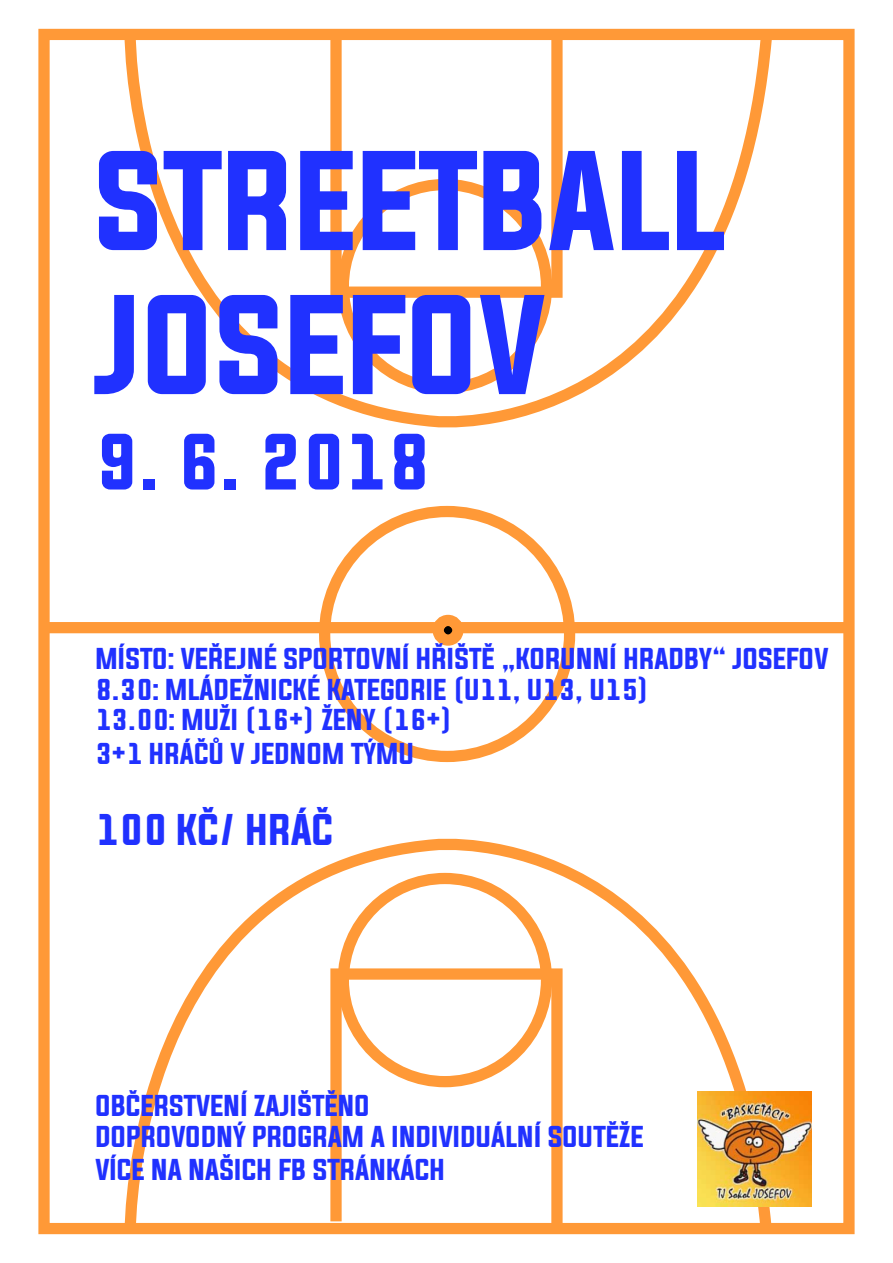
<style>
.page{position:relative;width:893px;height:1263px;background:#fff}
.page>*{position:absolute;margin:0;border:0;box-sizing:border-box;transform-origin:0 0}
.t1{font:120px/144px "Evogria";color:#2031ff}
.t2{font:67.5px "Evogria";color:#2031ff}
.t3{font:37.5px "Evogria";color:#2031ff}
.t4{font:25.5px/30.6px "Evogria";color:#2031ff}
</style>
<div class="page">
<div style="left:38px;top:29px;width:817px;height:1205px;border:11px solid #ff9937"></div>
<div style="left:43px;top:622px;width:804px;height:11px;background:#ff9937"></div>
<svg style="left:119px;top:838px;width:659px;height:397px"></svg>
<svg style="left:119px;top:28px;width:659px;height:400px"></svg>
<div style="left:319px;top:506px;width:256px;height:256px;border:11px solid #ff9937;border-radius:50%"></div>
<div style="left:438px;top:620px;width:20px;height:20px;background:#000;border-radius:50%"></div>
<div style="left:433px;top:615px;width:30px;height:31px;border:11px solid #ff9937;border-radius:50%"></div>
<img style="left:697px;top:1092px;width:115px;height:115px">
<h1 class="t1" style="left:96px;top:135px;width:633px">STREETBALL<br>JOSEFOV</h1>
<h2 class="t2" style="left:96px;top:414px;width:337px">9. 6. 2018</h2>
<p class="t4" style="left:96px;top:645px;width:734px">MÍSTO: VEŘEJNÉ SPORTOVNÍ HŘIŠTĚ „KORUNNÍ HRADBY“ JOSEFOV<br>8.30: MLÁDEŽNICKÉ KATEGORIE (U11, U13, U15)<br>13.00: MUŽI (16+) ŽENY (16+)</p>
<p class="t4" style="left:96px;top:739px;width:320px">3+1 HRÁČŮ V JEDNOM TÝMU</p>
<h3 class="t3" style="left:96px;top:803px;width:240px">100 KČ/ HRÁČ</h3>
<p class="t4" style="left:96px;top:1092px;width:550px">OBČERSTVENÍ ZAJIŠTĚNO<br>DOPROVODNÝ PROGRAM A INDIVIDUÁLNÍ SOUTĚŽE</p>
<p class="t4" style="left:96px;top:1156px;width:351px">VÍCE NA NAŠICH FB STRÁNKÁCH</p>
</div>
